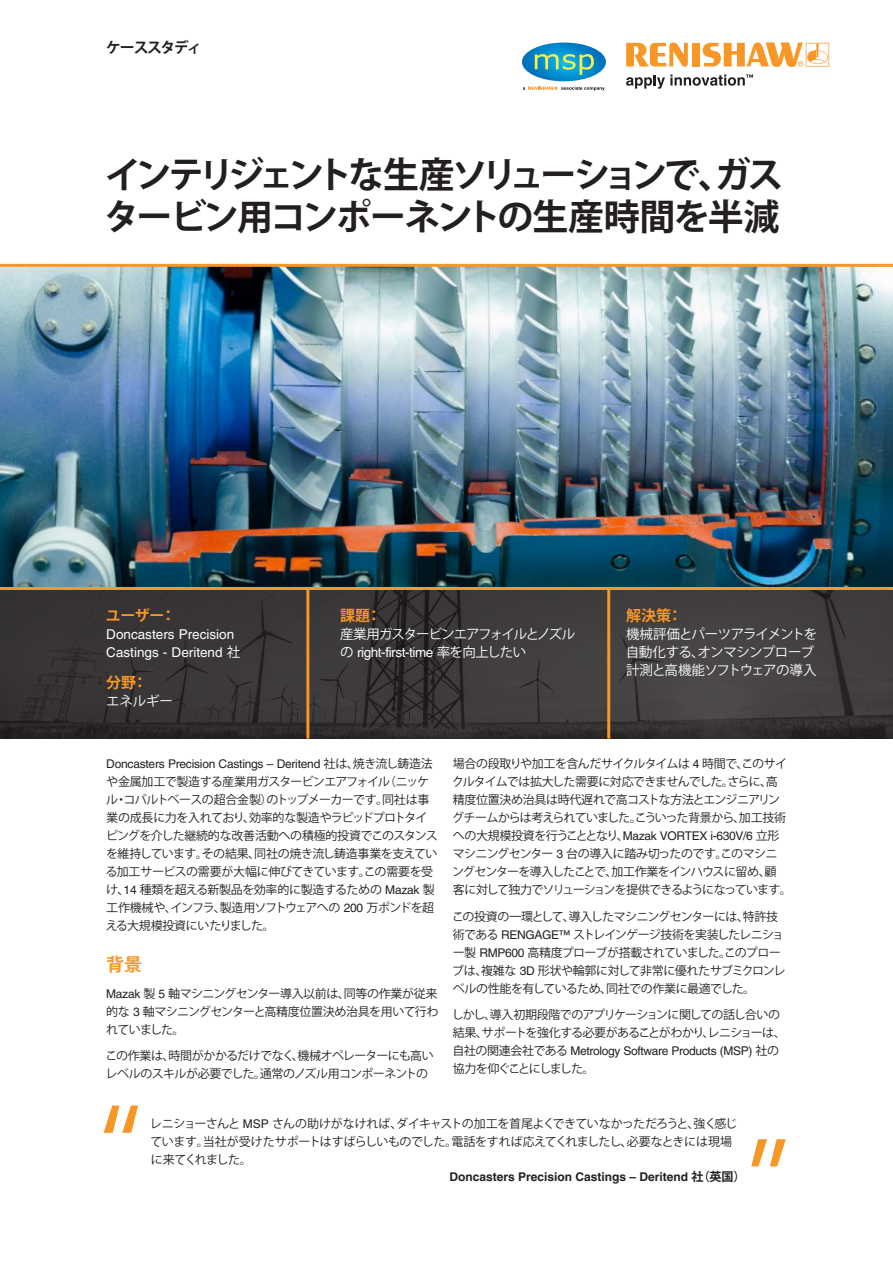
<style>
.page{position:relative;width:893px;height:1263px;background:#fff}
.page>*{position:absolute;margin:0;border:0;box-sizing:border-box;transform-origin:0 0}
.Case_study__Title_24{font:700 36px/42px "Koz Go Std";letter-spacing:-.09em;color:#231f20}
.Main_body_heading_te{font:700 18px "Koz Go Std";color:#f79727}
.Industry_box__Headin{font:700 15px "Koz Go Std";color:#f79727}
.Case_study__Front_pa{font:700 15px "Koz Go Std";letter-spacing:-.105em;color:#231f20}
.Industry_box__Main_t{font:13.5px/18px "Koz Go Std";letter-spacing:-.065em;color:#fff}
.Industry_box__Main_t-2{font:13.5px/18px "Koz Go Std";letter-spacing:-.085em;color:#fff}
.Industry_box__Main_t-3{font:13.5px/18px "Helvetica LT Pro";color:#fff}
.Main_body_text_8pt{font:12px/18px "Koz Go Std";letter-spacing:-.045em;color:#231f20}
.Main_body_text_8pt-2{font:12px/18px "Koz Go Std";letter-spacing:-.065em;color:#231f20}
.t1{font:700 12px "Helvetica LT Pro";color:#231f20}
.s1{font-family:"Koz Go Std"}
.s2{font-family:"Helvetica LT Pro"}
</style>
<div class="page">
<svg style="left:626px;top:43px;width:62px;height:24px"></svg>
<div style="left:692px;top:43px;width:8px;height:23px;background:#f79727"></div>
<svg style="left:703px;top:43px;width:126px;height:24px"></svg>
<svg style="left:626px;top:74px;width:127px;height:15px"></svg>
<svg style="left:522px;top:43px;width:84px;height:38px"></svg>
<svg style="left:523px;top:87px;width:82px;height:4px"></svg>
<svg style="left:0;top:590px;width:893px;height:149px;background:#3a3738"></svg>
<hr style="left:306px;top:590px;width:3px;height:149px;background:#f79727">
<hr style="left:607px;top:590px;width:3px;height:149px;background:#f79727">
<img style="left:0;top:264px;width:893px;height:326px">
<svg style="left:104px;top:1105px;width:34px;height:28px"></svg>
<svg style="left:751px;top:1139px;width:35px;height:27px"></svg>
<p class="Case_study__Front_pa" style="left:106px;top:38px;width:97px">ケーススタディ</p>
<p class="Case_study__Title_24" style="left:104px;top:156px;width:681px">インテリジェントな生産ソリューションで、ガスタービン用コンポーネントの生産時間を半減</p>
<p class="Industry_box__Headin" style="left:106px;top:606px;width:71px">ユーザー：</p>
<p class="Industry_box__Main_t-3" style="left:106px;top:625px;width:135px">Doncasters Precision<br>Castings - Deritend <span class="s1">社</span></p>
<p class="Industry_box__Headin" style="left:106px;top:672px;width:43px">分野：</p>
<p class="Industry_box__Main_t" style="left:106px;top:692px;width:68px">エネルギー</p>
<p class="Industry_box__Headin" style="left:340px;top:606px;width:43px">課題：</p>
<p class="Industry_box__Main_t-2" style="left:340px;top:625px;width:237px">産業用ガスタービンエアフォイルとノズルの <span class="s2">right-first-time</span> 率を向上したい</p>
<p class="Industry_box__Headin" style="left:626px;top:606px;width:58px">解決策：</p>
<p class="Industry_box__Main_t" style="left:626px;top:625px;width:193px">機械評価とパーツアライメントを自動化する、オンマシンプローブ計測と高機能ソフトウェアの導入</p>
<p class="Main_body_text_8pt" style="left:106px;top:755px;width:334px"><span class="s2">Doncasters Precision Castings – Deritend</span> 社は、焼き流し鋳造法や金属加工で製造する産業用ガスタービンエアフォイル（ニッケル・コバルトベースの超合金製）のトップメーカーです。同社は事業の成長に力を入れており、効率的な製造やラピッドプロトタイピングを介した継続的な改善活動への積極的投資でこのスタンスを維持しています。その結果、同社の焼き流し鋳造事業を支えている加工サービスの需要が大幅に伸びてきています。この需要を受け、<span class="s2">14</span> 種類を超える新製品を効率的に製造するための <span class="s2">Mazak</span> 製工作機械や、インフラ、製造用ソフトウェアへの <span class="s2">200</span> 万ポンドを超える大規模投資にいたりました。</p>
<p class="Main_body_heading_te" style="left:106px;top:953px;width:37px">背景</p>
<p class="Main_body_text_8pt" style="left:106px;top:985px;width:334px;text-align:justify"><span class="s2">Mazak</span> 製 <span class="s2">5</span> 軸マシニングセンター導入以前は、同等の作業が従来的な <span class="s2">3</span> 軸マシニングセンターと高精度位置決め治具を用いて行われていました。</p>
<p class="Main_body_text_8pt" style="left:105px;top:1047px;width:330px">この作業は、時間がかかるだけでなく、機械オペレーターにも高いレベルのスキルが必要でした。通常のノズル用コンポーネントの</p>
<p class="Main_body_text_8pt" style="left:452px;top:755px;width:341px">場合の段取りや加工を含んだサイクルタイムは <span class="s2">4</span> 時間で、このサイクルタイムでは拡大した需要に対応できませんでした。さらに、高精度位置決め治具は時代遅れで高コストな方法とエンジニアリングチームからは考えられていました。こういった背景から、加工技術への大規模投資を行うこととなり、<span class="s2">Mazak VORTEX i-630V/6</span> 立形マシニングセンター <span class="s2">3</span> 台の導入に踏み切ったのです。このマシニ<br>ングセンターを導入したことで、加工作業をインハウスに留め、顧<br>客に対して独力でソリューションを提供できるようになっています。</p>
<p class="Main_body_text_8pt" style="left:452px;top:908px;width:335px">この投資の一環として、導入したマシニングセンターには、特許技術である <span class="s2">RENGAGE™</span> ストレインゲージ技術を実装したレニショー製 <span class="s2">RMP600</span> 高精度プローブが搭載されていました。このプローブは、複雑な <span class="s2">3D</span> 形状や輪郭に対して非常に優れたサブミクロンレベルの性能を有しているため、同社での作業に最適でした。</p>
<p class="Main_body_text_8pt-2" style="left:452px;top:1006px;width:335px">しかし、導入初期段階でのアプリケーションに関しての話し合いの結果、サポートを強化する必要があることがわかり、レニショーは、自社の関連会社である <span class="s2">Metrology Software Products (MSP)</span> 社の協力を仰ぐことにしました。</p>
<p class="Main_body_text_8pt" style="left:150px;top:1115px;width:589px">レニショーさんと <span class="s2">MSP</span> さんの助けがなければ、ダイキャストの加工を首尾よくできていなかっただろうと、強く感じています。当社が受けたサポートはすばらしいものでした。電話をすれば応えてくれましたし、必要なときには現場に来てくれました。</p>
<p class="t1" style="left:449px;top:1169px;width:297px">Doncasters Precision Castings – Deritend <span class="s1">社（英国）</span></p>
</div>
